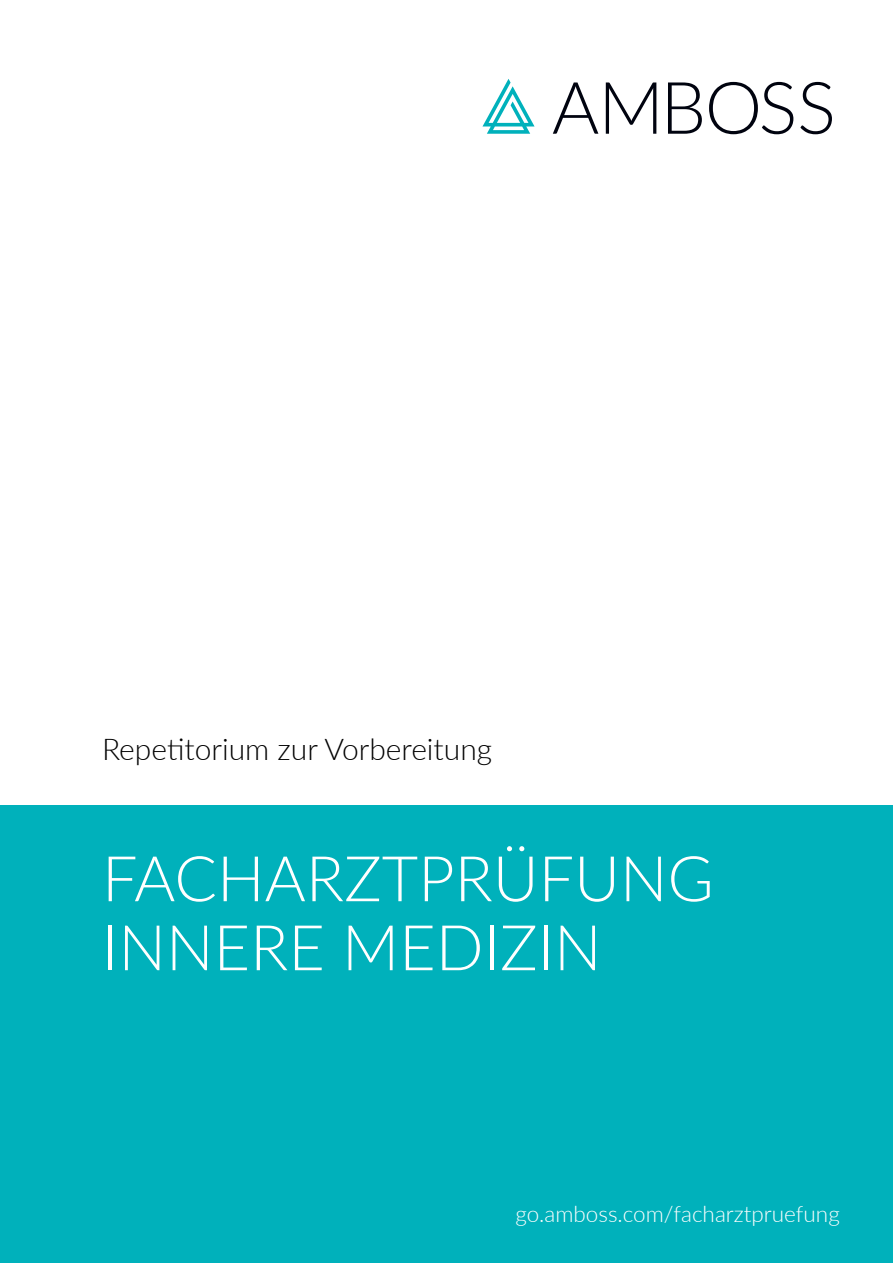
<style>
.page{position:relative;width:893px;height:1263px;background:#fff}
.page>*{position:absolute;margin:0;border:0;box-sizing:border-box;transform-origin:0 0}
.t1{font:300 63px/69px "Lato";color:#fff}
.t2{font:300 30px "Lato";color:#000}
.t3{font:300 22.5px "Lato";color:#fff}
</style>
<div class="page">
<div style="left:0;top:806px;width:893px;height:457px;background:#00b1bb"></div>
<svg style="left:482px;top:79px;width:53px;height:55px"></svg>
<svg style="left:553px;top:82px;width:45px;height:52px"></svg>
<svg style="left:606px;top:82px;width:50px;height:52px"></svg>
<svg style="left:668px;top:82px;width:34px;height:52px"></svg>
<svg style="left:709px;top:82px;width:84px;height:52px"></svg>
<svg style="left:800px;top:82px;width:32px;height:52px"></svg>
<h2 class="t2" style="left:102px;top:728px;width:392px">Repetitorium zur Vorbereitung</h2>
<h1 class="t1" style="left:102px;top:842px;width:613px">FACHARZTPRÜFUNG<br>INNERE MEDIZIN</h1>
<p class="t3" style="left:515px;top:1198px;width:326px">go.amboss.com/facharztpruefung</p>
</div>
